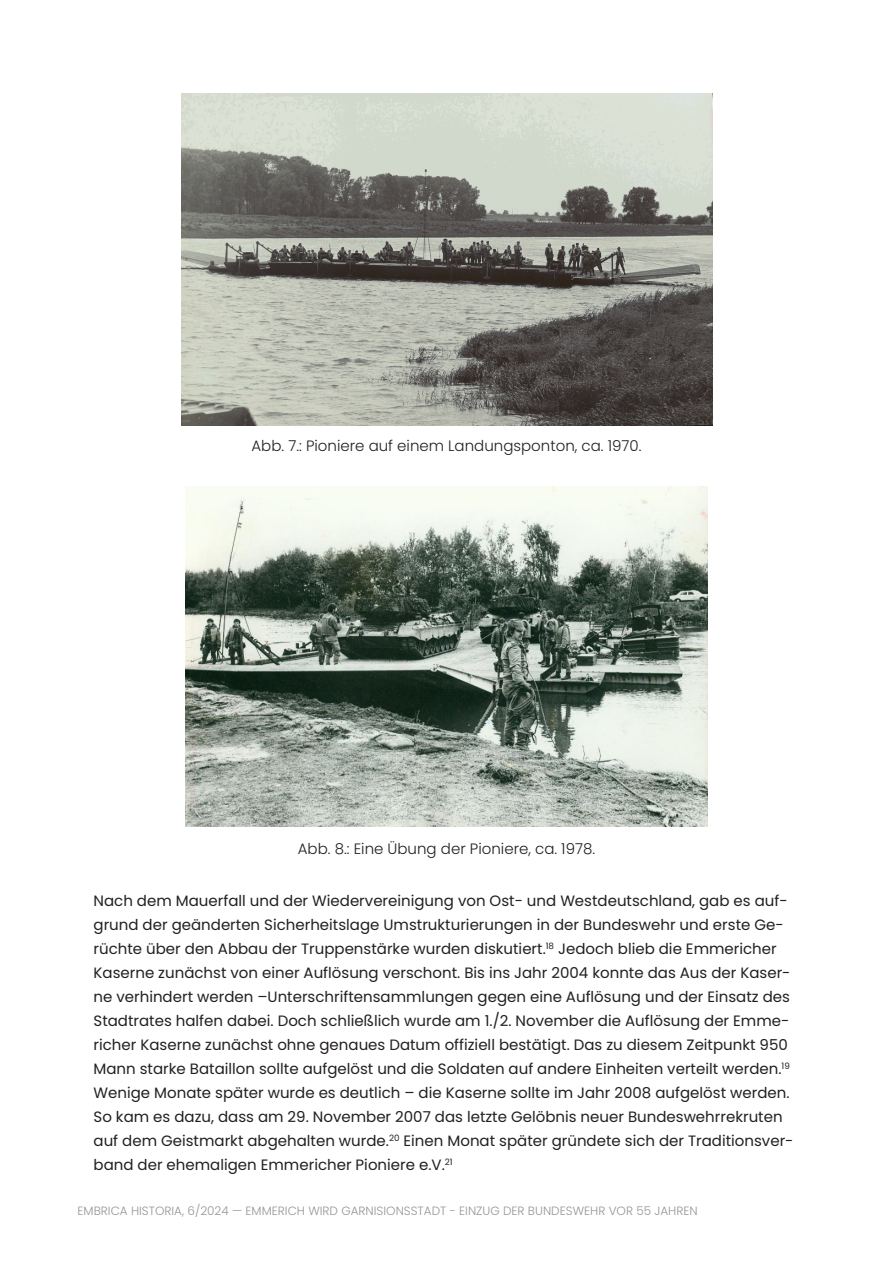
<style>
.page{position:relative;width:893px;height:1263px;background:#fff}
.page>*{position:absolute;margin:0;border:0;box-sizing:border-box;transform-origin:0 0}
.t1{font:15px/24px "Poppins";color:#231f20}
.t2{font:300 15px "Poppins";color:#231f20}
.t3{font:300 12px "Poppins";color:#939598}
</style>
<div class="page">
<img style="left:181px;top:94px;width:531px;height:331px">
<img style="left:186px;top:487px;width:521px;height:339px">
<p class="t2" style="left:252px;top:437px;width:391px">Abb. 7.: Pioniere auf einem Landungsponton, ca. 1970.</p>
<p class="t2" style="left:298px;top:840px;width:299px">Abb. 8.: Eine Übung der Pioniere, ca. 1978.</p>
<p class="t1" style="left:94px;top:888px;width:701px">Nach dem Mauerfall und der Wiedervereinigung von Ost- und Westdeutschland, gab es auf&shy;grund der geänderten Sicherheitslage Umstrukturierungen in der Bundeswehr und erste Ge&shy;rüchte über den Abbau der Truppenstärke wurden diskutiert.<sup>18</sup> Jedoch blieb die Emmericher Kaserne zunächst von einer Auflösung verschont. Bis ins Jahr 2004 konnte das Aus der Kaser&shy;ne verhindert werden –Unterschriftensammlungen gegen eine Auflösung und der Einsatz des Stadtrates halfen dabei. Doch schließlich wurde am 1./2. November die Auflösung der Emme&shy;richer Kaserne zunächst ohne genaues Datum offiziell bestätigt. Das zu diesem Zeitpunkt 950<br>Mann starke Bataillon sollte aufgelöst und die Soldaten auf andere Einheiten verteilt werden.<sup>19<br></sup>Wenige Monate später wurde es deutlich – die Kaserne sollte im Jahr 2008 aufgelöst werden.<br>So kam es dazu, dass am 29. November 2007 das letzte Gelöbnis neuer Bundeswehrrekruten auf dem Geistmarkt abgehalten wurde.<sup>20</sup> Einen Monat später gründete sich der Traditionsver&shy;band der ehemaligen Emmericher Pioniere e.V.<sup>21</sup></p>
<p class="t3" style="left:78px;top:1203px;width:622px">EMBRICA HISTORIA, 6/2024 — EMMERICH WIRD GARNISIONSSTADT - EINZUG DER BUNDESWEHR VOR 55 JAHREN</p>
</div>
